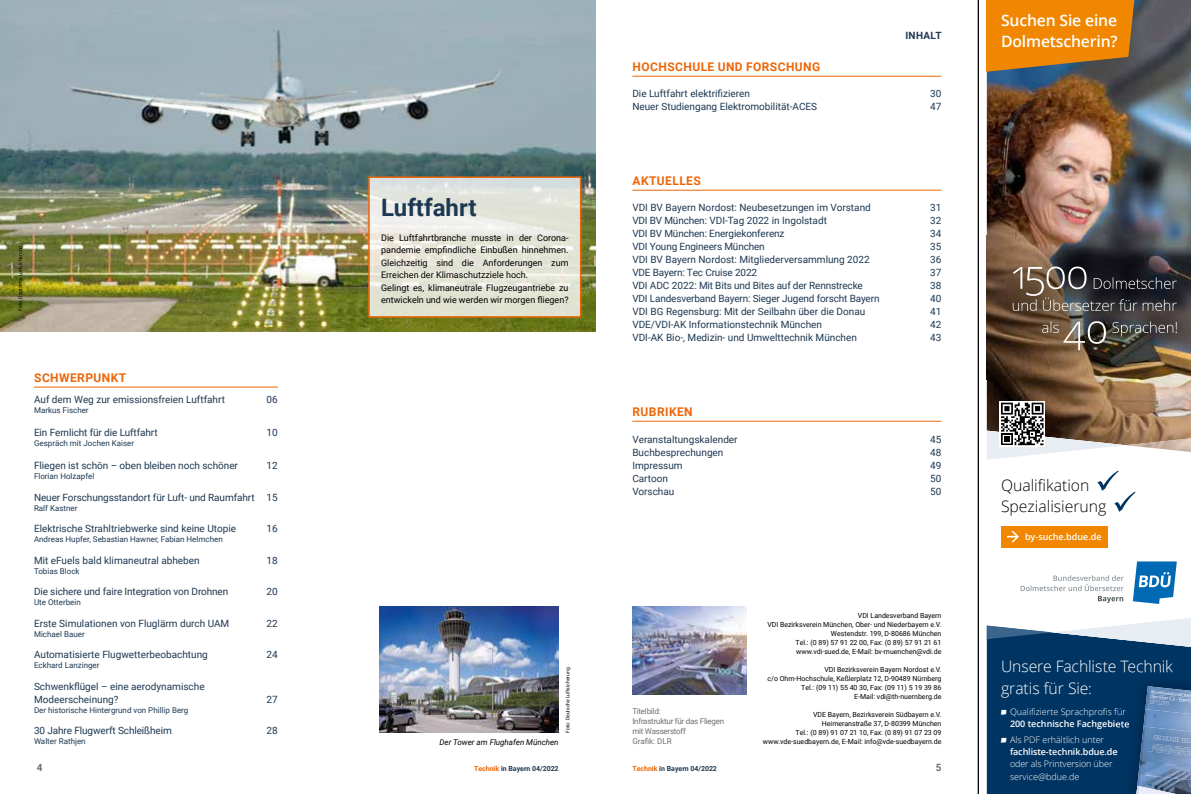
<style>
.page{position:relative;width:1191px;height:794px;background:#fff}
.page>*{position:absolute;margin:0;border:0;box-sizing:border-box;transform-origin:0 0}
.t1{font:700 24px "Roboto";color:#1d3852}
.t2{font:15.8px/21.4px "BDUE Open Sans";letter-spacing:-.01em;color:#fff}
.t3{font:15.8px/21px "BDUE Open Sans";color:#000}
.t4{font:700 15.8px/21px "BDUE Open Sans";letter-spacing:-.01em;color:#fff}
.t5{font:700 12px "Roboto";letter-spacing:.035em;color:#ec6608}
.t6{font:10px/13px "Roboto";color:#1d3852}
.t7{font:700 10px "Roboto";letter-spacing:.035em;color:#1d3852}
.t8{font:700 10px "Roboto";color:#706f6f}
.t9{font:9px/12.5px "Roboto";color:#000}
.t10{font:9px/12.4px "BDUE Open Sans";color:#fff}
.t11{font:700 9px/12.4px "BDUE Open Sans";letter-spacing:-.01em;color:#fff}
.t12{font:8px "Roboto";color:#1d3852}
.t13{font:8px/10px "Roboto";letter-spacing:-.03em;color:#706f6f}
.t14{font:italic 8px "Roboto";color:#000}
.t15{font:7px/9px "Roboto";color:#000;text-align:right}
.t16{font:700 7px "Roboto";color:#1d3852}
.t17{font:5px "Roboto";color:#000}
.s1{color:#ec6608}
.s2{font-family:"BDUEOPENSANSAZ"}
.s3{font-weight:700}
.s4{font-family:"BDUEOPENSANSAZ";font-weight:400}
.s5{font-weight:400}
</style>
<div class="page">
<hr style="left:632px;top:190px;width:309px;height:1px;background:#ec6608">
<hr style="left:632px;top:421px;width:309px;height:1px;background:#ec6608">
<img style="left:632px;top:607px;width:114px;height:87px">
<img style="left:379px;top:607px;width:179px;height:126px">
<hr style="left:632px;top:76px;width:309px;height:1px;background:#ec6608">
<hr style="left:34px;top:386px;width:244px;height:1px;background:#ec6608">
<img style="left:0;top:0;width:595px;height:332px">
<svg style="left:371px;top:179px;width:207px;height:136px;background:#e5e6db"></svg>
<div style="left:368px;top:176px;width:213px;height:142px;border:2px solid #ec6608"></div>
<hr style="left:978px;top:0;width:1px;height:794px;background:#000">
<img style="left:986px;top:0;width:205px;height:403px">
<svg style="left:1132px;top:561px;width:44px;height:43px"></svg>
<svg style="left:1020px;top:575px;width:103px;height:28px"></svg>
<div style="left:1001px;top:526px;width:106px;height:21px;background:#f18700"></div>
<svg style="left:1007px;top:531px;width:12px;height:11px"></svg>
<svg style="left:1097px;top:470px;width:38px;height:42px"></svg>
<img style="left:986px;top:236px;width:205px;height:143px">
<img style="left:1042px;top:321px;width:134px;height:29px">
<svg style="left:1012px;top:266px;width:164px;height:45px;background:#4e4946"></svg>
<svg style="left:999px;top:401px;width:46px;height:2px"></svg>
<svg style="left:986px;top:403px;width:205px;height:57px"></svg>
<svg style="left:986px;top:0;width:159px;height:77px;background:#c87b17"></svg>
<svg style="left:986px;top:618px;width:205px;height:176px;background:#204d76"></svg>
<img style="left:1136px;top:785px;width:40px;height:9px">
<img style="left:1141px;top:726px;width:50px;height:24px">
<img style="left:1138px;top:750px;width:53px;height:30px">
<img style="left:1154px;top:735px;width:37px;height:8px">
<img style="left:1152px;top:744px;width:39px;height:4px">
<img style="left:1152px;top:748px;width:39px;height:8px">
<img style="left:1145px;top:686px;width:46px;height:23px">
<img style="left:1143px;top:709px;width:48px;height:22px">
<img style="left:1151px;top:690px;width:40px;height:4px">
<img style="left:1150px;top:694px;width:41px;height:8px">
<img style="left:1149px;top:700px;width:19px;height:5px">
<p class="t17" style="left:17px;top:311px;width:67px;rotate:-90deg">Foto: Deutsche Luftsicherung</p>
<h1 class="t1" style="left:381px;top:190px;width:97px">Luftfahrt</h1>
<p class="t9" style="left:381px;top:231px;width:189px">Die Luftfahrtbranche musste in der Corona&shy;pandemie empfindliche Einbußen hinnehmen.<br>Gleichzeitig sind die Anforderungen zum Erreichen der Klimaschutzziele hoch.<br>Gelingt es, klimaneutrale Flugzeugantriebe zu entwickeln und wie werden wir morgen fliegen?</p>
<p class="t5" style="left:34px;top:369px;width:93px">SCHWERPUNKT</p>
<p class="t6" style="left:34px;top:393px;width:192px">Auf dem Weg zur emissionsfreien Luftfahrt</p>
<p class="t6" style="left:267px;top:393px;width:13px">06</p>
<p class="t12" style="left:34px;top:405px;width:56px">Markus Fischer</p>
<p class="t6" style="left:34px;top:426px;width:125px">Ein Fernlicht für die Luftfahrt</p>
<p class="t6" style="left:267px;top:426px;width:13px">10</p>
<p class="t12" style="left:34px;top:438px;width:102px">Gespräch mit Jochen Kaiser</p>
<p class="t6" style="left:34px;top:459px;width:205px">Fliegen ist schön – oben bleiben noch schöner</p>
<p class="t6" style="left:267px;top:459px;width:13px">12</p>
<p class="t12" style="left:34px;top:471px;width:62px">Florian Holzapfel</p>
<p class="t6" style="left:34px;top:490px;width:245px">Neuer Forschungsstandort für Luft- und Raumfahrt 15</p>
<p class="t12" style="left:34px;top:502px;width:45px">Ralf Kastner</p>
<p class="t6" style="left:34px;top:522px;width:204px">Elektrische Strahltriebwerke sind keine Utopie</p>
<p class="t6" style="left:267px;top:522px;width:13px">16</p>
<p class="t12" style="left:34px;top:534px;width:190px">Andreas Hupfer, Sebastian Hawner, Fabian Helmchen</p>
<p class="t6" style="left:34px;top:553px;width:167px">Mit eFuels bald klimaneutral abheben</p>
<p class="t6" style="left:267px;top:553px;width:13px">18</p>
<p class="t12" style="left:34px;top:565px;width:47px">Tobias Block</p>
<p class="t6" style="left:34px;top:585px;width:196px">Die sichere und faire Integration von Drohnen</p>
<p class="t6" style="left:267px;top:585px;width:13px">20</p>
<p class="t12" style="left:34px;top:597px;width:48px">Ute Otterbein</p>
<p class="t6" style="left:34px;top:616px;width:197px">Erste Simulationen von Fluglärm durch UAM</p>
<p class="t6" style="left:267px;top:616px;width:13px">22</p>
<p class="t12" style="left:34px;top:628px;width:52px">Michael Bauer</p>
<p class="t6" style="left:34px;top:648px;width:175px">Automatisierte Flugwetterbeobachtung</p>
<p class="t6" style="left:267px;top:648px;width:13px">24</p>
<p class="t12" style="left:34px;top:660px;width:67px">Eckhard Lanzinger</p>
<p class="t6" style="left:34px;top:679px;width:172px">Schwenkflügel – eine aerodynamische<br>Modeerscheinung?</p>
<p class="t6" style="left:267px;top:692px;width:13px">27</p>
<p class="t12" style="left:34px;top:704px;width:156px">Der historische Hintergrund von Phillip Berg</p>
<p class="t6" style="left:34px;top:724px;width:139px">30 Jahre Flugwerft Schleißheim</p>
<p class="t6" style="left:267px;top:724px;width:13px">28</p>
<p class="t12" style="left:34px;top:736px;width:53px">Walter Rathjen</p>
<p class="t17" style="left:564px;top:733px;width:67px;rotate:-90deg">Foto: Deutsche Luftsicherung</p>
<p class="t14" style="left:439px;top:736px;width:121px">Der Tower am Flughafen München</p>
<p class="t8" style="left:37px;top:760px;width:7px">4</p>
<p class="t16" style="left:474px;top:764px;width:86px"><span class="s1">Technik</span> in Bayern 04/2022</p>
<p class="t7" style="left:905px;top:28px;width:38px">INHALT</p>
<p class="t5" style="left:632px;top:58px;width:189px">HOCHSCHULE UND FORSCHUNG</p>
<p class="t6" style="left:632px;top:87px;width:119px">Die Luftfahrt elektrifizieren</p>
<p class="t6" style="left:930px;top:87px;width:13px">30</p>
<p class="t6" style="left:632px;top:100px;width:186px">Neuer Studiengang Elektromobilität-ACES</p>
<p class="t6" style="left:930px;top:100px;width:13px">47</p>
<p class="t5" style="left:632px;top:172px;width:70px">AKTUELLES</p>
<p class="t6" style="left:632px;top:201px;width:240px">VDI BV Bayern Nordost: Neubesetzungen im Vorstand</p>
<p class="t6" style="left:930px;top:201px;width:13px">31</p>
<p class="t6" style="left:632px;top:214px;width:196px">VDI BV München: VDI-Tag 2022 in Ingolstadt</p>
<p class="t6" style="left:930px;top:214px;width:13px">32</p>
<p class="t6" style="left:632px;top:227px;width:154px">VDI BV München: Energiekonferenz</p>
<p class="t6" style="left:930px;top:227px;width:13px">34</p>
<p class="t6" style="left:632px;top:240px;width:134px">VDI Young Engineers München</p>
<p class="t6" style="left:930px;top:240px;width:13px">35</p>
<p class="t6" style="left:632px;top:253px;width:239px">VDI BV Bayern Nordost: Mitgliederversammlung 2022</p>
<p class="t6" style="left:930px;top:253px;width:13px">36</p>
<p class="t6" style="left:632px;top:266px;width:126px">VDE Bayern: Tec Cruise 2022</p>
<p class="t6" style="left:930px;top:266px;width:13px">37</p>
<p class="t6" style="left:632px;top:279px;width:232px">VDI ADC 2022: Mit Bits und Bites auf der Rennstrecke</p>
<p class="t6" style="left:930px;top:279px;width:13px">38</p>
<p class="t6" style="left:632px;top:292px;width:249px">VDI Landesverband Bayern: Sieger Jugend forscht Bayern</p>
<p class="t6" style="left:930px;top:292px;width:13px">40</p>
<p class="t6" style="left:632px;top:305px;width:234px">VDI BG Regensburg: Mit der Seilbahn über die Donau</p>
<p class="t6" style="left:930px;top:305px;width:13px">41</p>
<p class="t6" style="left:632px;top:318px;width:191px">VDE/VDI-AK Informationstechnik München</p>
<p class="t6" style="left:930px;top:318px;width:13px">42</p>
<p class="t6" style="left:632px;top:331px;width:226px">VDI-AK Bio-, Medizin- und Umwelttechnik München</p>
<p class="t6" style="left:930px;top:331px;width:13px">43</p>
<p class="t5" style="left:632px;top:403px;width:62px">RUBRIKEN</p>
<p class="t6" style="left:632px;top:433px;width:107px">Veranstaltungskalender</p>
<p class="t6" style="left:930px;top:433px;width:13px">45</p>
<p class="t6" style="left:632px;top:446px;width:93px">Buchbesprechungen</p>
<p class="t6" style="left:930px;top:446px;width:13px">48</p>
<p class="t6" style="left:632px;top:459px;width:52px">Impressum</p>
<p class="t6" style="left:930px;top:459px;width:13px">49</p>
<p class="t6" style="left:632px;top:472px;width:37px">Cartoon</p>
<p class="t6" style="left:930px;top:472px;width:13px">50</p>
<p class="t6" style="left:632px;top:485px;width:44px">Vorschau</p>
<p class="t6" style="left:930px;top:485px;width:13px">50</p>
<p class="t13" style="left:632px;top:706px;width:93px">Titelbild:<br>Infrastruktur für das Fliegen mit Wasserstoff<br>Grafik: DLR</p>
<p class="t15" style="left:767px;top:611px;width:176px">VDI Landesverband Bayern<br>VDI Bezirksverein München, Ober- und Niederbayern e.V.<br>Westendstr. 199, D-80686 München<br>Tel.: (0 89) 57 91 22 00, Fax: (0 89) 57 91 21 61 www.vdi-sued.de, E-Mail: bv-muenchen@vdi.de</p>
<p class="t15" style="left:767px;top:665px;width:175px">VDI Bezirksverein Bayern Nordost e.V.<br>c/o Ohm-Hochschule, Keßlerplatz 12, D-90489 Nürnberg Tel.: (09 11) 55 40 30, Fax: (09 11) 5 19 39 86<br>E-Mail: vdi@th-nuernberg.de</p>
<p class="t15" style="left:763px;top:710px;width:180px">VDE Bayern, Bezirksverein Südbayern e.V.<br>Heimeranstraße 37, D-80399 München<br>Tel.: (0 89) 91 07 21 10, Fax: (0 89) 91 07 23 09 www.vde-suedbayern.de, E-Mail: info@vde-suedbayern.de</p>
<p class="t16" style="left:632px;top:764px;width:86px"><span class="s1">Technik</span> in Bayern 04/2022</p>
<p class="t8" style="left:935px;top:760px;width:7px">5</p>
<h2 class="t4" style="left:1001px;top:10px;width:118px">Suchen Sie eine<br>Dolmetscherin?</h2>
<h2 class="t3" style="left:1001px;top:474px;width:107px">Qualifikation<br>Spezialisierung</h2>
<p class="t11" style="left:1025px;top:530px;width:78px">by-suche.bdue.de</p>
<h2 class="t2" style="left:1001px;top:655px;width:173px">Unsere Fachliste Technik gratis für Sie:</h2>
<p class="t10" style="left:1010px;top:705px;width:121px;text-indent:-9px"><span class="s2">-</span> Qualifizierte Sprachprofis für<br><span class="s3">200 technische Fachgebiete</span></p>
<p class="t11" style="left:1010px;top:733px;width:109px;text-indent:-9px"><span class="s4">-</span> <span class="s5">Als PDF erhältlich unter </span>fachliste-technik.bdue.de</p>
<p class="t10" style="left:1010px;top:757px;width:104px">oder als Printversion über service@bdue.de</p>
</div>
